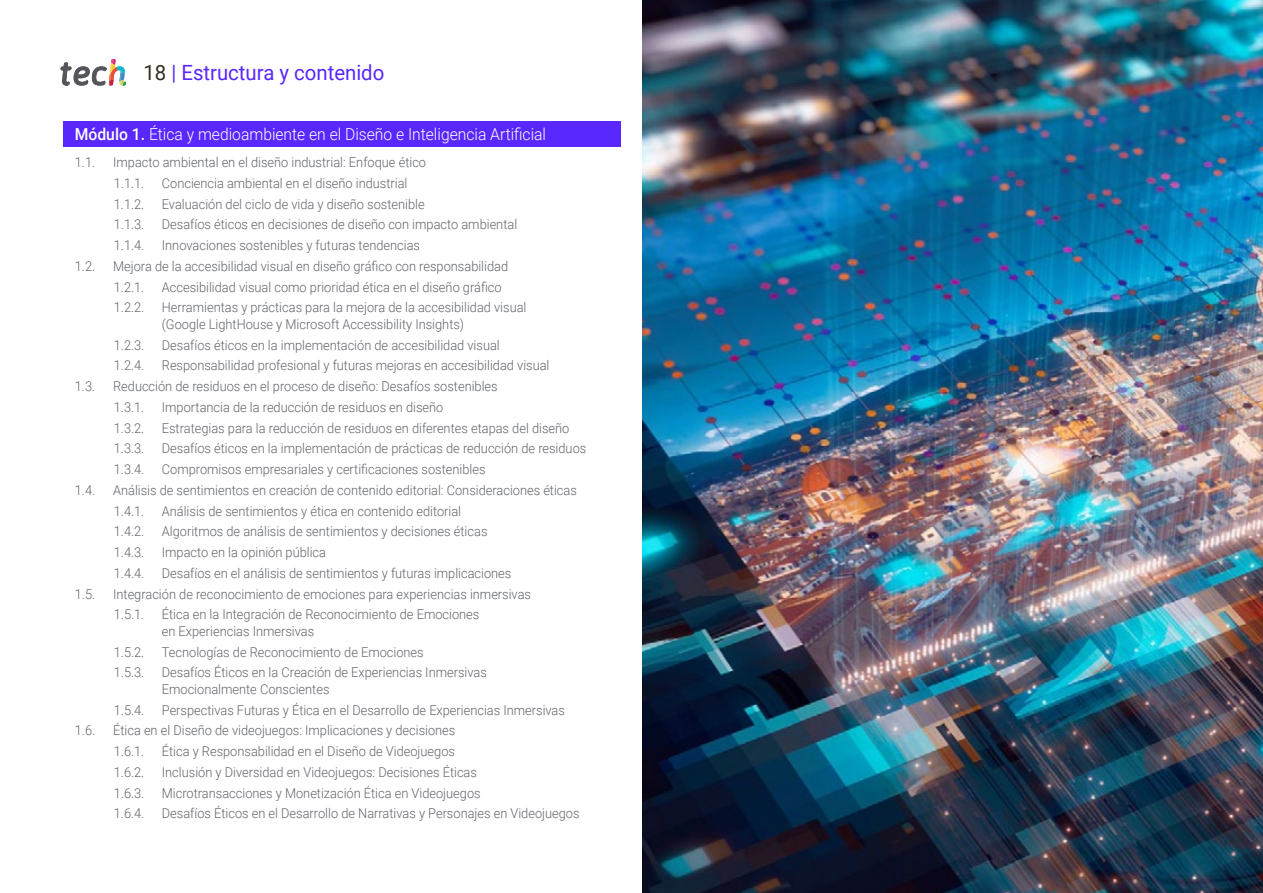
<style>
.page{position:relative;width:1263px;height:893px;background:#fff}
.page>*{position:absolute;margin:0;border:0;box-sizing:border-box;transform-origin:0 0}
.t1{font:21px "Roboto";color:#5927ff}
.t2{font:300 16.5px "Roboto";color:#fff;scale:.95 1}
.t3{font:300 13.5px/20.7px "Roboto";color:#61646a;scale:.95 1}
.s1{color:#312e20}
.s2{font-weight:500}
</style>
<div class="page">
<img style="left:642px;top:0;width:621px;height:893px">
<div style="left:64px;top:121px;width:557px;height:25px;background:#5927ff"></div>
<svg style="left:61px;top:59px;width:65px;height:27px"></svg>
<h1 class="t1" style="left:144px;top:57px;width:242px"><span class="s1">18</span> | Estructura y contenido</h1>
<p class="t2" style="left:75px;top:123px;width:498px"><span class="s2">Módulo 1.</span> Ética y medioambiente en el Diseño e Inteligencia Artificial</p>
<p class="t3" style="left:75px;top:151px;width:23px">1.1.</p>
<p class="t3" style="left:113px;top:151px;width:331px">Impacto ambiental en el diseño industrial: Enfoque ético<br>1.1.1.</p>
<p class="t3" style="left:162px;top:172px;width:260px">Conciencia ambiental en el diseño industrial</p>
<p class="t3" style="left:114px;top:193px;width:34px">1.1.2.</p>
<p class="t3" style="left:162px;top:193px;width:278px">Evaluación del ciclo de vida y diseño sostenible</p>
<p class="t3" style="left:114px;top:214px;width:34px">1.1.3.</p>
<p class="t3" style="left:162px;top:214px;width:375px">Desafíos éticos en decisiones de diseño con impacto ambiental</p>
<p class="t3" style="left:114px;top:234px;width:34px">1.1.4.</p>
<p class="t3" style="left:162px;top:234px;width:273px">Innovaciones sostenibles y futuras tendencias</p>
<p class="t3" style="left:75px;top:255px;width:23px">1.2.</p>
<p class="t3" style="left:113px;top:255px;width:417px">Mejora de la accesibilidad visual en diseño gráfico con responsabilidad<br>1.2.1.</p>
<p class="t3" style="left:162px;top:276px;width:359px">Accesibilidad visual como prioridad ética en el diseño gráfico</p>
<p class="t3" style="left:114px;top:297px;width:34px">1.2.2.</p>
<p class="t3" style="left:162px;top:299px;width:385px;line-height:16.5px">Herramientas y prácticas para la mejora de la accesibilidad visual (Google LightHouse y Microsoft Accessibility Insights)</p>
<p class="t3" style="left:114px;top:334px;width:34px">1.2.3.</p>
<p class="t3" style="left:162px;top:334px;width:357px">Desafíos éticos en la implementación de accesibilidad visual</p>
<p class="t3" style="left:114px;top:355px;width:34px">1.2.4.</p>
<p class="t3" style="left:162px;top:355px;width:409px">Responsabilidad profesional y futuras mejoras en accesibilidad visual</p>
<p class="t3" style="left:75px;top:375px;width:23px">1.3.</p>
<p class="t3" style="left:113px;top:375px;width:406px">Reducción de residuos en el proceso de diseño: Desafíos sostenibles<br>1.3.1.</p>
<p class="t3" style="left:162px;top:396px;width:298px">Importancia de la reducción de residuos en diseño</p>
<p class="t3" style="left:114px;top:417px;width:34px">1.3.2.</p>
<p class="t3" style="left:162px;top:417px;width:430px">Estrategias para la reducción de residuos en diferentes etapas del diseño</p>
<p class="t3" style="left:114px;top:438px;width:34px">1.3.3.</p>
<p class="t3" style="left:162px;top:438px;width:448px">Desafíos éticos en la implementación de prácticas de reducción de residuos</p>
<p class="t3" style="left:114px;top:458px;width:34px">1.3.4.</p>
<p class="t3" style="left:162px;top:458px;width:342px">Compromisos empresariales y certificaciones sostenibles</p>
<p class="t3" style="left:75px;top:479px;width:23px">1.4.</p>
<p class="t3" style="left:113px;top:479px;width:490px">Análisis de sentimientos en creación de contenido editorial: Consideraciones éticas<br>1.4.1.</p>
<p class="t3" style="left:162px;top:500px;width:316px">Análisis de sentimientos y ética en contenido editorial</p>
<p class="t3" style="left:114px;top:521px;width:34px">1.4.2.</p>
<p class="t3" style="left:162px;top:521px;width:344px">Algoritmos de análisis de sentimientos y decisiones éticas</p>
<p class="t3" style="left:114px;top:541px;width:34px">1.4.3.</p>
<p class="t3" style="left:162px;top:541px;width:174px">Impacto en la opinión pública</p>
<p class="t3" style="left:114px;top:562px;width:34px">1.4.4.</p>
<p class="t3" style="left:162px;top:562px;width:369px">Desafíos en el análisis de sentimientos y futuras implicaciones</p>
<p class="t3" style="left:75px;top:583px;width:23px">1.5.</p>
<p class="t3" style="left:113px;top:583px;width:441px">Integración de reconocimiento de emociones para experiencias inmersivas<br>1.5.1.</p>
<p class="t3" style="left:162px;top:606px;width:336px;line-height:16.5px">Ética en la Integración de Reconocimiento de Emociones en Experiencias Inmersivas</p>
<p class="t3" style="left:114px;top:641px;width:34px">1.5.2.</p>
<p class="t3" style="left:162px;top:641px;width:277px">Tecnologías de Reconocimiento de Emociones</p>
<p class="t3" style="left:114px;top:662px;width:34px">1.5.3.</p>
<p class="t3" style="left:162px;top:664px;width:344px;line-height:16.5px">Desafíos Éticos en la Creación de Experiencias Inmersivas<br>Emocionalmente Conscientes</p>
<p class="t3" style="left:114px;top:699px;width:34px">1.5.4.</p>
<p class="t3" style="left:162px;top:699px;width:426px">Perspectivas Futuras y Ética en el Desarrollo de Experiencias Inmersivas</p>
<p class="t3" style="left:75px;top:720px;width:23px">1.6.</p>
<p class="t3" style="left:113px;top:720px;width:362px">Ética en el Diseño de videojuegos: Implicaciones y decisiones<br>1.6.1.</p>
<p class="t3" style="left:162px;top:740px;width:310px">Ética y Responsabilidad en el Diseño de Videojuegos</p>
<p class="t3" style="left:114px;top:761px;width:34px">1.6.2.</p>
<p class="t3" style="left:162px;top:761px;width:333px">Inclusión y Diversidad en Videojuegos: Decisiones Éticas</p>
<p class="t3" style="left:114px;top:782px;width:34px">1.6.3.</p>
<p class="t3" style="left:162px;top:782px;width:337px">Microtransacciones y Monetización Ética en Videojuegos</p>
<p class="t3" style="left:114px;top:803px;width:34px">1.6.4.</p>
<p class="t3" style="left:162px;top:803px;width:441px">Desafíos Éticos en el Desarrollo de Narrativas y Personajes en Videojuegos</p>
</div>
